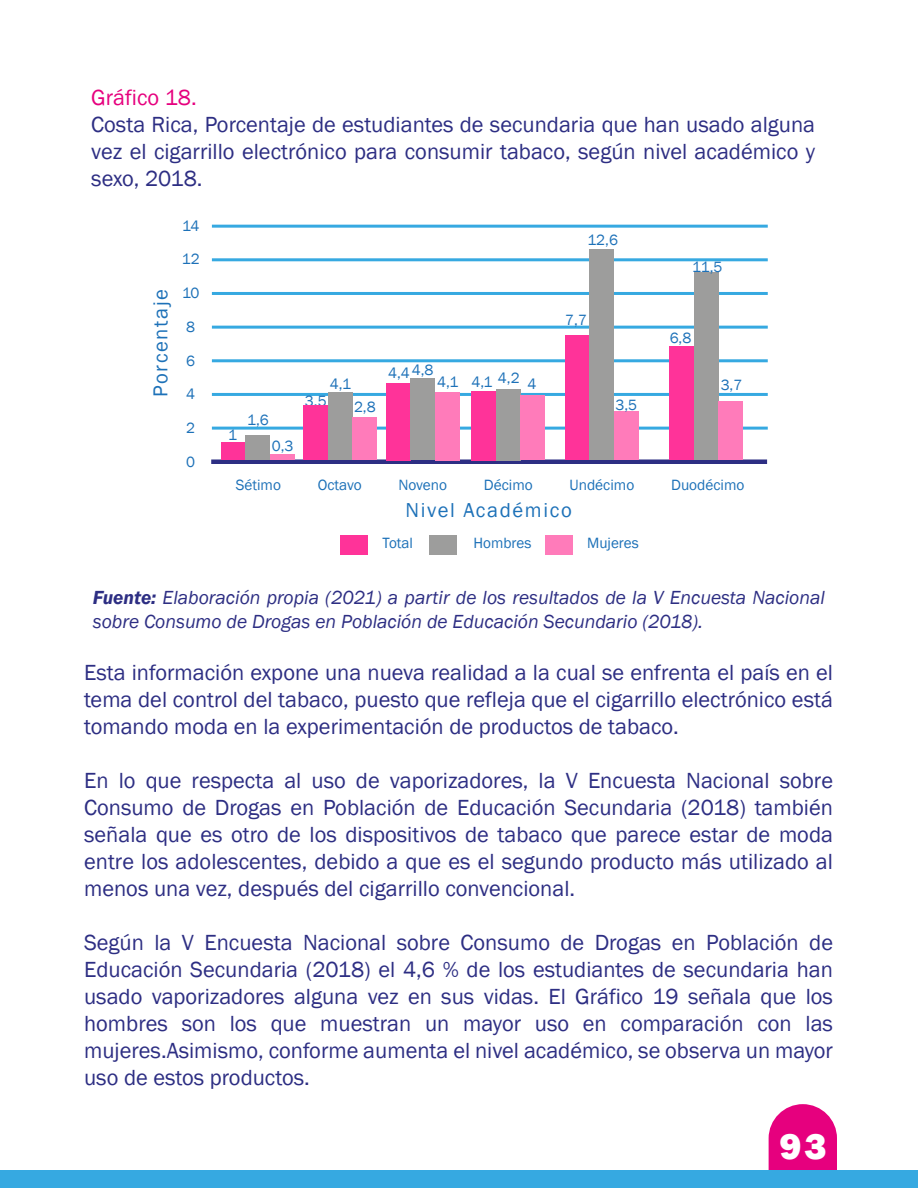
<style>
.page{position:relative;width:918px;height:1188px;background:#fff}
.page>*{position:absolute;margin:0;border:0;box-sizing:border-box;transform-origin:0 0}
.t1{font:800 37.5px "Franklin Gothic";color:#fff}
.t2{font:22.5px/27px "Franklin Gothic";color:#2d2e83;text-align:justify}
.t3{font:22.5px "Franklin Gothic";color:#e6007e}
.t4{font:20.7px "Franklin Gothic";letter-spacing:.08em;color:#1d71b8}
.t5{font:italic 19.5px/24px "Franklin Gothic";color:#2d2e83}
.t6{font:15.3px "Franklin Gothic";color:#1d71b8}
.s1{font-weight:600}
</style>
<div class="page">
<svg style="left:769px;top:1104px;width:68px;height:67px;background:#e61e8d"></svg>
<div style="left:0;top:1171px;width:918px;height:17px;background:#36a9e1"></div>
<hr style="left:212px;top:225px;width:556px;height:3px;background:#36a9e1">
<hr style="left:212px;top:258px;width:556px;height:3px;background:#36a9e1">
<hr style="left:212px;top:292px;width:556px;height:3px;background:#36a9e1">
<hr style="left:212px;top:326px;width:556px;height:3px;background:#36a9e1">
<hr style="left:212px;top:359px;width:556px;height:3px;background:#36a9e1">
<hr style="left:212px;top:393px;width:556px;height:3px;background:#36a9e1">
<hr style="left:212px;top:427px;width:556px;height:3px;background:#36a9e1">
<div style="left:211px;top:459px;width:556px;height:5px;background:#2d2e83"></div>
<div style="left:221px;top:443px;width:24px;height:17px;background:#f39"></div>
<div style="left:245px;top:435px;width:25px;height:25px;background:#9d9d9c"></div>
<div style="left:270px;top:454px;width:24px;height:6px;background:#ff7bba"></div>
<div style="left:340px;top:535px;width:28px;height:19px;background:#f39"></div>
<div style="left:429px;top:535px;width:28px;height:19px;background:#9d9d9c"></div>
<div style="left:545px;top:535px;width:28px;height:19px;background:#ff7bba"></div>
<div style="left:303px;top:405px;width:25px;height:55px;background:#f39"></div>
<div style="left:328px;top:392px;width:24px;height:68px;background:#9d9d9c"></div>
<div style="left:352px;top:417px;width:25px;height:43px;background:#ff7bba"></div>
<div style="left:386px;top:383px;width:25px;height:77px;background:#f39"></div>
<div style="left:411px;top:378px;width:24px;height:82px;background:#9d9d9c"></div>
<div style="left:435px;top:392px;width:25px;height:68px;background:#ff7bba"></div>
<div style="left:471px;top:391px;width:25px;height:69px;background:#f39"></div>
<div style="left:496px;top:389px;width:24px;height:71px;background:#9d9d9c"></div>
<div style="left:520px;top:396px;width:25px;height:64px;background:#ff7bba"></div>
<div style="left:565px;top:335px;width:24px;height:125px;background:#f39"></div>
<div style="left:589px;top:249px;width:25px;height:211px;background:#9d9d9c"></div>
<div style="left:614px;top:411px;width:24px;height:49px;background:#ff7bba"></div>
<div style="left:670px;top:346px;width:24px;height:114px;background:#f39"></div>
<div style="left:694px;top:272px;width:25px;height:188px;background:#9d9d9c"></div>
<div style="left:719px;top:401px;width:24px;height:59px;background:#ff7bba"></div>
<p class="t3" style="left:91px;top:83px;width:107px">Gráfico 18.</p>
<p class="t2" style="left:91px;top:111px;width:725px">Costa Rica, Porcentaje de estudiantes de secundaria que han usado alguna vez el cigarrillo electrónico para consumir tabaco, según nivel académico y sexo, 2018.</p>
<p class="t4" style="left:148px;top:397px;width:109px;rotate:-90deg">Porcentaje</p>
<p class="t6" style="left:182px;top:216px;width:19px">14</p>
<p class="t6" style="left:182px;top:250px;width:19px">12</p>
<p class="t6" style="left:182px;top:284px;width:19px">10</p>
<p class="t6" style="left:186px;top:317px;width:10px">8</p>
<p class="t6" style="left:186px;top:351px;width:10px">6</p>
<p class="t6" style="left:186px;top:385px;width:10px">4</p>
<p class="t6" style="left:186px;top:418px;width:10px">2</p>
<p class="t6" style="left:186px;top:452px;width:10px">0</p>
<p class="t6" style="left:228px;top:425px;width:10px">1</p>
<p class="t6" style="left:247px;top:410px;width:23px">1,6</p>
<p class="t6" style="left:272px;top:436px;width:23px">0,3</p>
<p class="t6" style="left:388px;top:362px;width:47px">4,44,8</p>
<p class="t6" style="left:437px;top:373px;width:84px">4,1 4,1 4,2</p>
<p class="t6" style="left:330px;top:374px;width:23px">4,1</p>
<p class="t6" style="left:527px;top:374px;width:10px">4</p>
<p class="t6" style="left:354px;top:397px;width:23px">2,8</p>
<p class="t6" style="left:305px;top:391px;width:23px">3,5</p>
<p class="t6" style="left:587px;top:231px;width:32px">12,6</p>
<p class="t6" style="left:565px;top:310px;width:23px">7,7</p>
<p class="t6" style="left:615px;top:395px;width:23px">3,5</p>
<p class="t6" style="left:692px;top:257px;width:32px">11,5</p>
<p class="t6" style="left:670px;top:328px;width:23px">6,8</p>
<p class="t6" style="left:721px;top:376px;width:23px">3,7</p>
<p class="t6" style="left:236px;top:475px;width:47px">Sétimo</p>
<p class="t6" style="left:318px;top:475px;width:45px">Octavo</p>
<p class="t6" style="left:398px;top:475px;width:50px">Noveno</p>
<p class="t6" style="left:484px;top:475px;width:50px">Décimo</p>
<p class="t6" style="left:570px;top:475px;width:66px">Undécimo</p>
<p class="t6" style="left:671px;top:475px;width:75px">Duodécimo</p>
<p class="t4" style="left:406px;top:497px;width:168px">Nivel Académico</p>
<p class="t6" style="left:383px;top:534px;width:32px">Total</p>
<p class="t6" style="left:473px;top:534px;width:59px">Hombres</p>
<p class="t6" style="left:587px;top:534px;width:53px">Mujeres</p>
<p class="t5" style="left:93px;top:586px;width:734px"><span class="s1">Fuente:</span> Elaboración propia (2021) a partir de los resultados de la V Encuesta Nacional sobre Consumo de Drogas en Población de Educación Secundario (2018).</p>
<p class="t2" style="left:84px;top:660px;width:750px">Esta información expone una nueva realidad a la cual se enfrenta el país en el tema del control del tabaco, puesto que refleja que el cigarrillo electrónico está tomando moda en la experimentación de productos de tabaco.</p>
<p class="t2" style="left:84px;top:768px;width:750px">En lo que respecta al uso de vaporizadores, la V Encuesta Nacional sobre Consumo de Drogas en Población de Educación Secundaria (2018) también señala que es otro de los dispositivos de tabaco que parece estar de moda entre los adolescentes, debido a que es el segundo producto más utilizado al menos una vez, después del cigarrillo convencional.</p>
<p class="t2" style="left:84px;top:930px;width:750px">Según la V Encuesta Nacional sobre Consumo de Drogas en Población de Educación Secundaria (2018) el 4,6 % de los estudiantes de secundaria han usado vaporizadores alguna vez en sus vidas. El Gráfico 19 señala que los hombres son los que muestran un mayor uso en comparación con las mujeres.Asimismo, conforme aumenta el nivel académico, se observa un mayor uso de estos productos.</p>
<h1 class="t1" style="left:780px;top:1122px;width:48px">93</h1>
</div>
